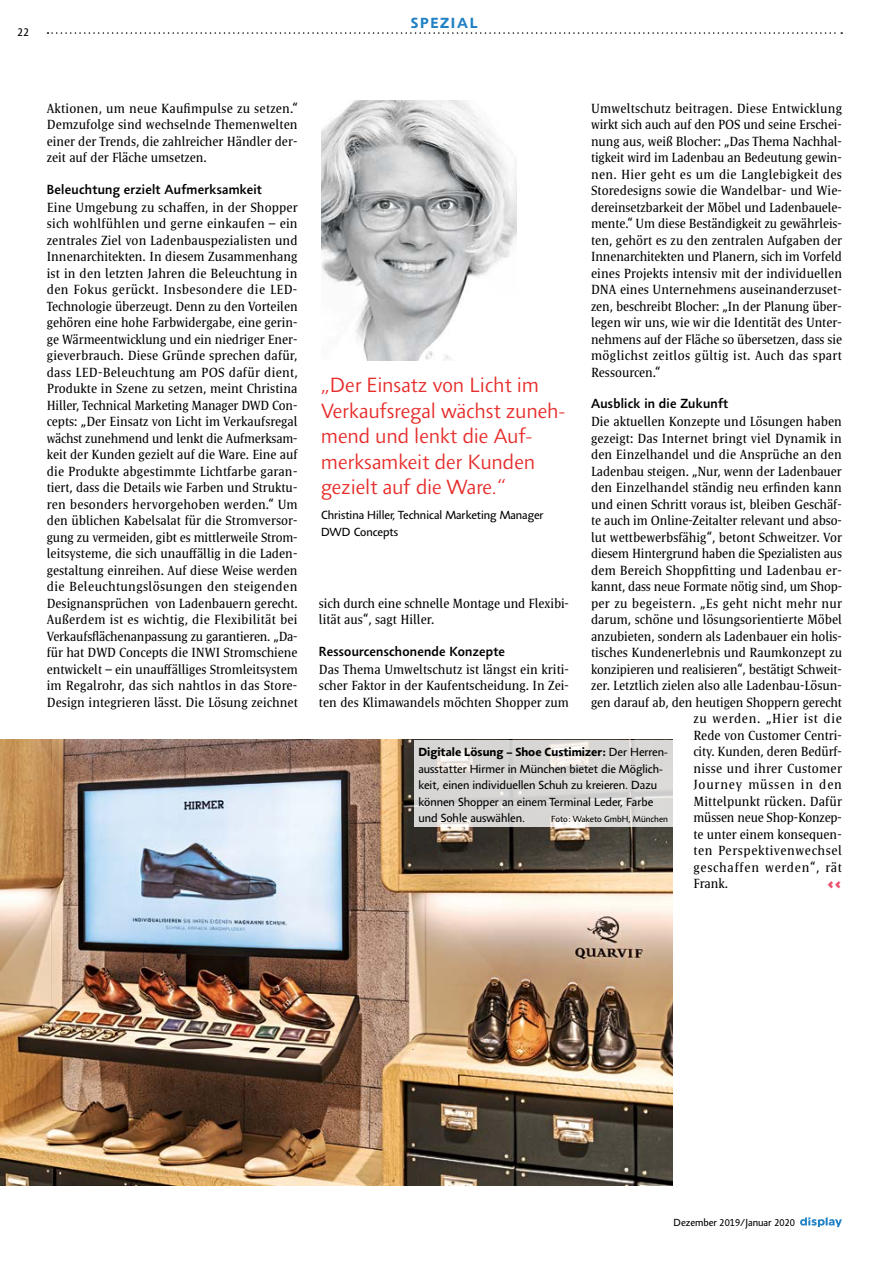
<style>
.page{position:relative;width:893px;height:1263px;background:#fff}
.page>*{position:absolute;margin:0;border:0;box-sizing:border-box;transform-origin:0 0}
.t1{font:300 21px/25.5px "Agilita LT Pro";color:#e62d2b}
.t2{font:700 15px "Agilita LT Pro";color:#2081c4}
.t3{font:13.5px/16.5px "Satero Serif LT Pro";color:#000;text-align:justify}
.t4{font:13.5px "Satero Serif LT Pro";color:#000;scale:.96 1}
.t5{font:500 13.5px "Agilita LT Pro";letter-spacing:.02em;color:#000}
.t6{font:13.5px "Satero Serif LT Pro";letter-spacing:.02em;color:#000}
.t7{font:13.5px "Satero Serif LT Pro";letter-spacing:.055em;color:#000}
.t8{font:13.5px "Satero Serif LT Pro";letter-spacing:.04em;color:#000}
.t9{font:13.5px "Satero Serif LT Pro";letter-spacing:.045em;color:#000}
.t10{font:900 13.5px "Agilita LT Pro";color:#ea4f6c}
.t11{font:12px/16.5px "Agilita LT Pro";color:#000}
.t12{font:11.85px "Agilita LT Pro";color:#000}
.t13{font:10.5px "Agilita LT Pro";color:#000}
.t14{font:9px "Agilita LT Pro";color:#000}
.s1{font-weight:700}
</style>
<div class="page">
<img style="left:321px;top:101px;width:196px;height:259px">
<img style="left:0;top:740px;width:672px;height:445px">
<svg style="left:414px;top:739px;width:258px;height:87px;fill:#d8d7d5"></svg>
<svg style="left:800px;top:1217px;width:42px;height:10px"></svg>
<svg style="left:48px;top:32px;width:794px;height:2px"></svg>
<p class="t12" style="left:18px;top:23px;width:13px">22</p>
<p class="t2" style="left:411px;top:12px;width:11px">spezial</p>
<p class="t3" style="left:47px;top:100px;width:253px">Aktionen, um neue Kaufimpulse zu setzen.“ Demzufolge sind wechselnde Themenwelten einer der Trends, die zahlreicher Händler der&shy;zeit auf der Fläche umsetzen.</p>
<p class="t5" style="left:47px;top:180px;width:217px">Beleuchtung erzielt Aufmerksamkeit</p>
<p class="t3" style="left:47px;top:199px;width:253px">Eine Umgebung zu schaffen, in der Shopper sich wohlfühlen und gerne einkaufen – ein zentrales Ziel von Ladenbauspezialisten und Innenarchitekten. In diesem Zusammenhang ist in den letzten Jahren die Beleuchtung in den Fokus gerückt. Insbesondere die LED-Technologie überzeugt. Denn zu den Vorteilen gehören eine hohe Farbwidergabe, eine gerin&shy;ge Wärmeentwicklung und ein niedriger Ener&shy;gieverbrauch. Diese Gründe sprechen dafür, dass LED-Beleuchtung am POS dafür dient, Produkte in Szene zu setzen, meint Christina Hiller, Technical Marketing Manager DWD Con&shy;cepts: „Der Einsatz von Licht im Verkaufsregal wächst zunehmend und lenkt die Aufmerksam&shy;keit der Kunden gezielt auf die Ware. Eine auf die Produkte abgestimmte Lichtfarbe garan&shy;tiert, dass die Details wie Farben und Struktu&shy;ren besonders hervorgehoben werden.“ Um den üblichen Kabelsalat für die Stromversor&shy;gung zu vermeiden, gibt es mittlerweile Strom&shy;leitsysteme, die sich unauffällig in die Laden&shy;gestaltung einreihen. Auf diese Weise werden die Beleuchtungslösungen den steigenden Designansprüchen von Ladenbauern gerecht.<br>Außerdem ist es wichtig, die Flexibilität bei Verkaufsflächenanpassung zu garantieren. „Da&shy;für hat DWD Concepts die INWI Stromschiene entwickelt – ein unauffälliges Stromleitsystem im Regalrohr, das sich nahtlos in das Store-Design integrieren lässt. Die Lösung zeichnet</p>
<p class="t3" style="left:591px;top:100px;width:253px">Umweltschutz beitragen. Diese Entwicklung wirkt sich auch auf den POS und seine Erschei&shy;nung aus, weiß Blocher: „Das Thema Nachhal&shy;tigkeit wird im Ladenbau an Bedeutung gewin&shy;nen. Hier geht es um die Langlebigkeit des Storedesigns sowie die Wandelbar- und Wie&shy;dereinsetzbarkeit der Möbel und Ladenbauele&shy;mente.“ Um diese Beständigkeit zu gewährleis&shy;ten, gehört es zu den zentralen Aufgaben der Innenarchitekten und Planern, sich im Vorfeld eines Projekts intensiv mit der individuellen DNA eines Unternehmens auseinanderzuset&shy;zen, beschreibt Blocher: „In der Planung über&shy;legen wir uns, wie wir die Identität des Unter&shy;nehmens auf der Fläche so übersetzen, dass sie möglichst zeitlos gültig ist. Auch das spart Ressourcen.“</p>
<p class="t5" style="left:591px;top:394px;width:139px">Ausblick in die Zukunft</p>
<p class="t3" style="left:591px;top:413px;width:252px">Die aktuellen Konzepte und Lösungen haben</p>
<p class="t3" style="left:591px;top:430px;width:252px">gezeigt: Das Internet bringt viel Dynamik in</p>
<p class="t3" style="left:591px;top:446px;width:252px">den Einzelhandel und die Ansprüche an den</p>
<p class="t3" style="left:591px;top:463px;width:252px">Ladenbau steigen. „Nur, wenn der Ladenbauer</p>
<p class="t3" style="left:591px;top:479px;width:252px">den Einzelhandel ständig neu erfinden kann</p>
<p class="t3" style="left:591px;top:496px;width:252px">und einen Schritt voraus ist, bleiben Geschäf-</p>
<p class="t3" style="left:591px;top:512px;width:252px">te auch im Online-Zeitalter relevant und abso-</p>
<p class="t3" style="left:591px;top:529px;width:252px">lut wettbewerbsfähig“, betont Schweitzer. Vor</p>
<p class="t4" style="left:591px;top:545px;width:263px">diesem Hintergrund haben die Spezialisten aus</p>
<p class="t3" style="left:591px;top:562px;width:252px">dem Bereich Shoppfitting und Ladenbau er-</p>
<p class="t4" style="left:591px;top:578px;width:263px">kannt, dass neue Formate nötig sind, um Shop-</p>
<p class="t6" style="left:591px;top:595px;width:253px">per zu begeistern. „Es geht nicht mehr nur</p>
<p class="t3" style="left:591px;top:611px;width:252px">darum, schöne und lösungsorientierte Möbel</p>
<p class="t3" style="left:591px;top:628px;width:252px">anzubieten, sondern als Ladenbauer ein holis-</p>
<p class="t3" style="left:591px;top:644px;width:252px">tisches Kundenerlebnis und Raumkonzept zu</p>
<p class="t4" style="left:591px;top:661px;width:263px">konzipieren und realisieren“, bestätigt Schweit-</p>
<p class="t3" style="left:591px;top:677px;width:252px">zer. Letztlich zielen also alle Ladenbau-Lösun-</p>
<p class="t4" style="left:591px;top:694px;width:263px">gen darauf ab, den heutigen Shoppern gerecht</p>
<p class="t9" style="left:693px;top:710px;width:150px">zu werden. „Hier ist die</p>
<p class="t3" style="left:693px;top:727px;width:150px">Rede von Customer Centri-</p>
<p class="t4" style="left:693px;top:743px;width:156px">city. Kunden, deren Bedürf-</p>
<p class="t6" style="left:693px;top:760px;width:150px">nisse und ihrer Customer</p>
<p class="t7" style="left:693px;top:776px;width:150px">Journey müssen in den</p>
<p class="t3" style="left:693px;top:793px;width:150px">Mittelpunkt rücken. Dafür</p>
<p class="t4" style="left:693px;top:809px;width:156px">müssen neue Shop-Konzep-</p>
<p class="t3" style="left:693px;top:826px;width:150px">te unter einem konsequen-</p>
<p class="t8" style="left:693px;top:842px;width:150px">ten Perspektivenwechsel</p>
<p class="t7" style="left:693px;top:859px;width:150px">geschaffen werden“, rät</p>
<p class="t3" style="left:693px;top:875px;width:36px">Frank.</p>
<p class="t10" style="left:827px;top:873px;width:16px">&lt;&lt;</p>
<h1 class="t1" style="left:321px;top:372px;width:246px">„Der Einsatz von Licht im<br>Verkaufsregal wächst zuneh&shy;mend und lenkt die Auf&shy;merksamkeit der Kunden gezielt auf die Ware.“</h1>
<p class="t11" style="left:321px;top:507px;width:224px">Christina Hiller, Technical Marketing Manager<br>DWD Concepts</p>
<p class="t3" style="left:319px;top:595px;width:252px">sich durch eine schnelle Montage und Flexibi&shy;lität aus“, sagt Hiller.</p>
<p class="t5" style="left:319px;top:642px;width:188px">Ressourcenschonende Konzepte</p>
<p class="t3" style="left:319px;top:661px;width:252px">Das Thema Umweltschutz ist längst ein kriti&shy;scher Faktor in der Kaufentscheidung. In Zei&shy;ten des Klimawandels möchten Shopper zum</p>
<p class="t11" style="left:418px;top:744px;width:251px"><span class="s1">Digitale Lösung – Shoe Custimizer:</span> Der Herren&shy;ausstatter Hirmer in München bietet die Möglich&shy;keit, einen individuellen Schuh zu kreieren. Dazu können Shopper an einem Terminal Leder, Farbe und Sohle auswählen.</p>
<p class="t14" style="left:551px;top:813px;width:118px">Foto: Waketo GmbH, München</p>
<p class="t13" style="left:674px;top:1215px;width:123px">Dezember 2019/Januar 2020</p>
</div>
